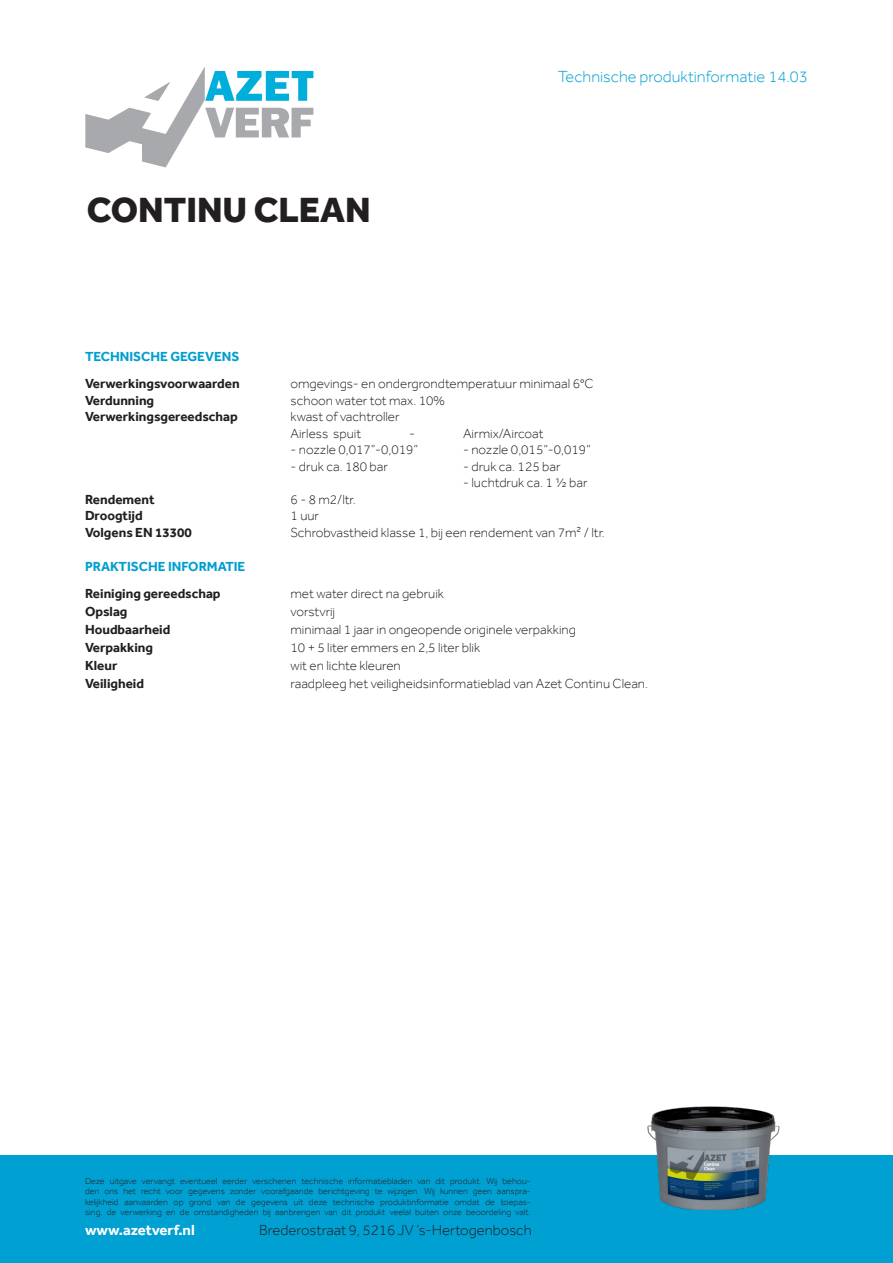
<style>
.page{position:relative;width:893px;height:1263px;background:#fff}
.page>*{position:absolute;margin:0;border:0;box-sizing:border-box;transform-origin:0 0}
.kop_product{font:800 36px "Effra";color:#231f20}
.nummer_rechts_boven{font:300 16.5px "Effra";color:#00a0d2}
.body{font:300 15px "Effra";color:#231f20}
.body-2{font:700 15px "Effra";color:#fff}
.body-3{font:300 13.5px "Effra";color:#231f20}
.body-4{font:700 13.5px "Effra";color:#231f20}
.body-5{font:700 13.5px "Effra";color:#019ed1}
.body-6{font:300 9px/10.5px "Effra";color:#231f20;text-align:justify}
</style>
<div class="page">
<div style="left:0;top:1155px;width:893px;height:108px;background:#00a0d2"></div>
<svg style="left:85px;top:67px;width:229px;height:100px"></svg>
<img style="left:647px;top:1106px;width:133px;height:103px">
<p class="kop_product" style="left:87px;top:189px;width:286px">CONTINU CLEAN</p>
<p class="nummer_rechts_boven" style="left:558px;top:66px;width:252px">Technische produktinformatie 14.03</p>
<p class="body-5" style="left:85px;top:349px;width:156px">TECHNISCHE GEGEVENS</p>
<p class="body-4" style="left:85px;top:376px;width:156px">Verwerkingsvoorwaarden</p>
<p class="body-3" style="left:291px;top:376px;width:304px">omgevings- en ondergrondtemperatuur minimaal 6°C</p>
<p class="body-4" style="left:85px;top:392px;width:71px">Verdunning</p>
<p class="body-3" style="left:291px;top:392px;width:156px">schoon water tot max. 10%</p>
<p class="body-4" style="left:85px;top:409px;width:154px">Verwerkingsgereedschap</p>
<p class="body-3" style="left:291px;top:409px;width:111px">kwast of vachtroller</p>
<p class="body-3" style="left:291px;top:425px;width:72px">Airless spuit</p>
<p class="body-3" style="left:409px;top:425px;width:7px">-</p>
<p class="body-3" style="left:463px;top:425px;width:82px">Airmix/Aircoat</p>
<p class="body-3" style="left:291px;top:442px;width:129px">- nozzle 0,017”-0,019”</p>
<p class="body-3" style="left:463px;top:442px;width:129px">- nozzle 0,015”-0,019”</p>
<p class="body-3" style="left:291px;top:458px;width:99px">- druk ca. 180 bar</p>
<p class="body-3" style="left:463px;top:458px;width:99px">- druk ca. 125 bar</p>
<p class="body-3" style="left:463px;top:475px;width:126px">- luchtdruk ca. 1 ½ bar</p>
<p class="body-4" style="left:85px;top:491px;width:71px">Rendement</p>
<p class="body-3" style="left:291px;top:491px;width:67px">6 - 8 m2/ltr.</p>
<p class="body-4" style="left:85px;top:508px;width:59px">Droogtijd</p>
<p class="body-3" style="left:291px;top:508px;width:30px">1 uur</p>
<p class="body-4" style="left:85px;top:524px;width:108px">Volgens EN 13300</p>
<p class="body-3" style="left:291px;top:524px;width:316px">Schrobvastheid klasse 1, bij een rendement van 7m² / ltr.</p>
<p class="body-5" style="left:85px;top:559px;width:162px">PRAKTISCHE INFORMATIE</p>
<p class="body-4" style="left:85px;top:586px;width:137px">Reiniging gereedschap</p>
<p class="body-3" style="left:291px;top:586px;width:155px">met water direct na gebruik</p>
<p class="body-4" style="left:85px;top:604px;width:44px">Opslag</p>
<p class="body-3" style="left:291px;top:604px;width:46px">vorstvrij</p>
<p class="body-4" style="left:85px;top:622px;width:87px">Houdbaarheid</p>
<p class="body-3" style="left:291px;top:622px;width:287px">minimaal 1 jaar in ongeopende originele verpakking</p>
<p class="body-4" style="left:85px;top:640px;width:70px">Verpakking</p>
<p class="body-3" style="left:291px;top:640px;width:191px">10 + 5 liter emmers en 2,5 liter blik</p>
<p class="body-4" style="left:85px;top:658px;width:34px">Kleur</p>
<p class="body-3" style="left:291px;top:658px;width:112px">wit en lichte kleuren</p>
<p class="body-4" style="left:85px;top:676px;width:60px">Veiligheid</p>
<p class="body-3" style="left:291px;top:676px;width:359px">raadpleeg het veiligheidsinformatieblad van Azet Continu Clean.</p>
<p class="body-6" style="left:85px;top:1175px;width:447px">Deze uitgave vervangt eventueel eerder verschenen technische informatiebladen van dit produkt. Wij behou&shy;den ons het recht voor gegevens zonder voorafgaande berichtgeving te wijzigen. Wij kunnen geen aanspra&shy;kelijkheid aanvaarden op grond van de gegevens uit deze technische produktinformatie omdat de toepas&shy;sing, de verwerking en de omstandigheden bij aanbrengen van dit produkt veelal buiten onze beoordeling valt.</p>
<p class="body-2" style="left:85px;top:1221px;width:111px">www.azetverf.nl</p>
<p class="body" style="left:259px;top:1221px;width:274px">Brederostraat 9, 5216 JV ‘s-Hertogenbosch</p>
</div>
